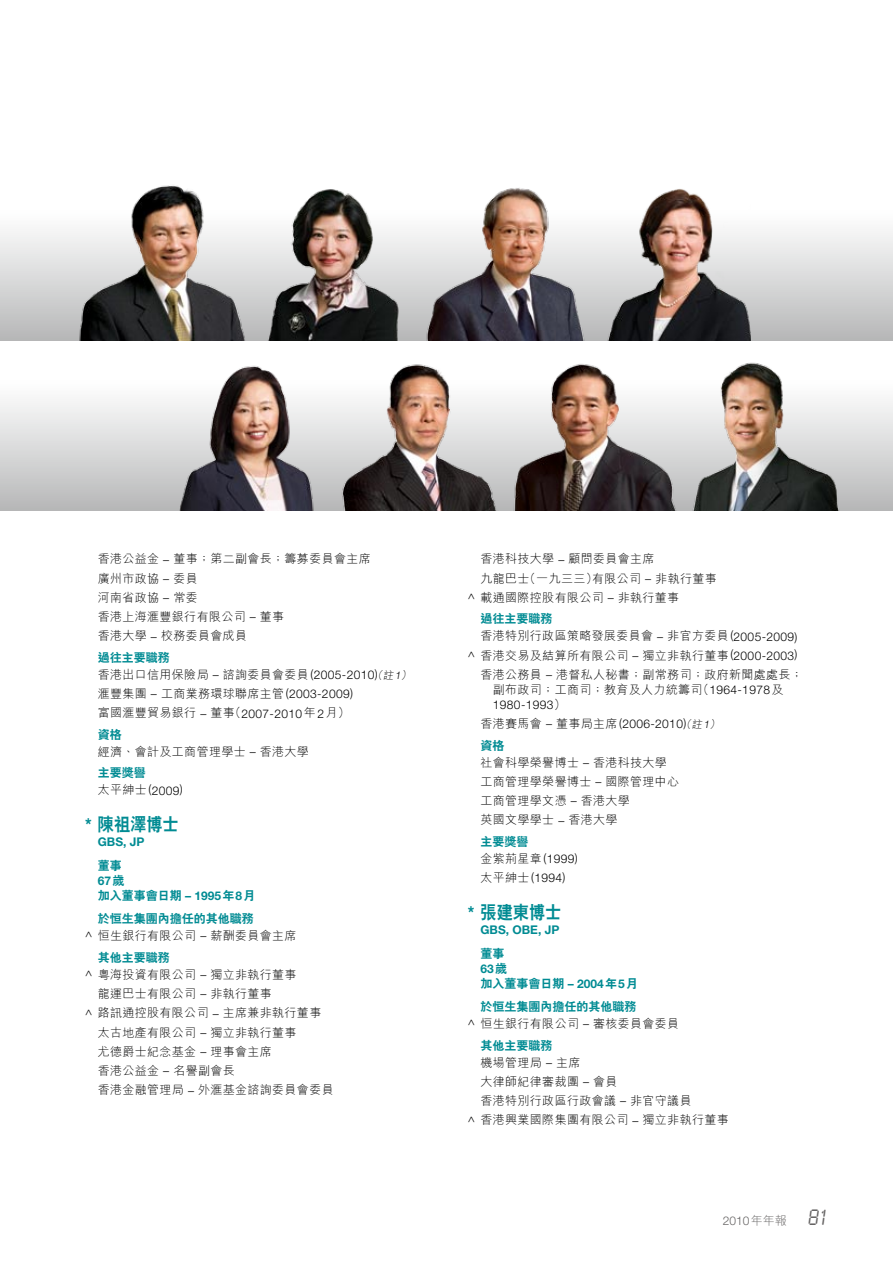
<style>
.page{position:relative;width:893px;height:1263px;background:#fff}
.page>*{position:absolute;margin:0;border:0;box-sizing:border-box;transform-origin:0 0}
.t1{font:800 18px "C Hei 2 HK";color:#008b93;scale:.9 1}
.t2{font:300 12px/19.2px "M Hei HK";letter-spacing:.03em;color:#000}
.t3{font:800 12px/23.5px "C Hei 2 HK";color:#008b93}
.t4{font:300 12px/19.2px "Helvetica Neue";letter-spacing:.03em;color:#000}
.t5{font:700 12px "Helvetica Neue";color:#008b93}
.t6{font:300 12px "Helvetica Neue";color:#666464}
.s1{font-family:"Helvetica Neue"}
.s2{font-style:italic;font-size:10.5px}
.s3{font-family:"Helvetica Neue";font-style:italic;font-size:10.5px}
.s4{font-family:"M Hei HK"}
.s5{font-family:"Helvetica Neue";font-weight:700}
.s6{font-family:"C Hei 2 HK";font-weight:800}
.s7{font-family:"M Hei HK";font-style:italic;font-size:10.5px}
.s8{font-family:"LCD2 Normal";font-weight:400;font-size:19.5px}
</style>
<div class="page">
<div style="left:0;top:191px;width:893px;height:149px;background:linear-gradient(to bottom,#fff,#b9b9ba)"></div>
<div style="left:0;top:361px;width:893px;height:149px;background:linear-gradient(to bottom,#fff,#b9b9ba)"></div>
<img style="left:599px;top:189px;width:152px;height:151px">
<img style="left:335px;top:361px;width:164px;height:149px">
<img style="left:76px;top:185px;width:171px;height:155px">
<img style="left:420px;top:188px;width:172px;height:152px">
<img style="left:506px;top:361px;width:175px;height:149px">
<img style="left:167px;top:361px;width:164px;height:149px">
<img style="left:685px;top:361px;width:164px;height:149px">
<img style="left:257px;top:189px;width:155px;height:151px">
<p class="t2" style="left:98px;top:549px;width:274px">香港公益金 <span class="s1">–</span> 董事；第二副會長；籌募委員會主席廣州市政協 <span class="s1">–</span> 委員<br>河南省政協 <span class="s1">–</span> 常委<br>香港上海滙豐銀行有限公司 <span class="s1">–</span> 董事<br>香港大學 <span class="s1">–</span> 校務委員會成員</p>
<p class="t3" style="left:98px;top:646px;width:73px">過往主要職務</p>
<p class="t2" style="left:98px;top:664px;width:318px">香港出口信用保險局 <span class="s1">–</span> 諮詢委員會委員<span class="s1">(2005-2010</span><span class="s2">（</span><span class="s1">)</span> <span class="s2">註</span><span class="s3">1</span><span class="s2">）</span>滙豐集團 <span class="s1">–</span> 工商業務環球聯席主管<span class="s1">(2003-2009)<br></span>富國滙豐貿易銀行 <span class="s1">–</span> 董事（<span class="s1">2007-2010</span>年<span class="s1">2</span>月）</p>
<p class="t3" style="left:98px;top:723px;width:25px">資格</p>
<p class="t2" style="left:98px;top:741px;width:213px">經濟、會計及工商管理學士 <span class="s1">–</span> 香港大學</p>
<p class="t3" style="left:98px;top:761px;width:49px">主要獎譽</p>
<p class="t4" style="left:98px;top:780px;width:86px"><span class="s4">太平紳士</span>(2009)</p>
<h1 class="t1" style="left:85px;top:812px;width:106px"><span class="s5">*</span> 陳祖澤博士</h1>
<p class="t5" style="left:98px;top:835px;width:48px">GBS, JP</p>
<p class="t3" style="left:98px;top:854px;width:25px">董事</p>
<p class="t5" style="left:98px;top:873px;width:28px">67<span class="s6">歲</span></p>
<p class="t3" style="left:98px;top:884px;width:159px">加入董事會日期 <span class="s5">– 1995</span>年<span class="s5">8</span>月於恒生集團內擔任的其他職務</p>
<p class="t2" style="left:85px;top:926px;width:213px"><span class="s1">^</span> 恒生銀行有限公司 <span class="s1">–</span> 薪酬委員會主席</p>
<p class="t3" style="left:98px;top:946px;width:73px">其他主要職務</p>
<p class="t2" style="left:85px;top:964px;width:213px"><span class="s1">^</span> 粵海投資有限公司 <span class="s1">–</span> 獨立非執行董事</p>
<p class="t2" style="left:98px;top:984px;width:176px">龍運巴士有限公司 <span class="s1">–</span> 非執行董事</p>
<p class="t2" style="left:85px;top:1003px;width:238px"><span class="s1">^</span> 路訊通控股有限公司 <span class="s1">–</span> 主席兼非執行董事</p>
<p class="t2" style="left:98px;top:1022px;width:200px">太古地產有限公司 <span class="s1">–</span> 獨立非執行董事</p>
<p class="t2" style="left:98px;top:1041px;width:176px">尤德爵士紀念基金 <span class="s1">–</span> 理事會主席</p>
<p class="t2" style="left:98px;top:1061px;width:138px">香港公益金 <span class="s1">–</span> 名譽副會長</p>
<p class="t2" style="left:98px;top:1080px;width:237px">香港金融管理局 <span class="s1">–</span> 外滙基金諮詢委員會委員</p>
<p class="t2" style="left:480px;top:549px;width:176px">香港科技大學 <span class="s1">–</span> 顧問委員會主席</p>
<p class="t2" style="left:480px;top:568px;width:238px">九龍巴士（一九三三）有限公司 <span class="s1">–</span> 非執行董事</p>
<p class="t2" style="left:468px;top:587px;width:213px"><span class="s1">^</span> 載通國際控股有限公司 <span class="s1">–</span> 非執行董事</p>
<p class="t3" style="left:480px;top:607px;width:73px">過往主要職務</p>
<p class="t2" style="left:480px;top:626px;width:318px">香港特別行政區策略發展委員會 <span class="s1">–</span> 非官方委員<span class="s1">(2005-2009)</span></p>
<p class="t2" style="left:468px;top:645px;width:331px"><span class="s1">^</span> 香港交易及結算所有限公司 <span class="s1">–</span> 獨立非執行董事<span class="s1">(2000-2003)</span></p>
<p class="t2" style="left:480px;top:664px;width:324px">香港公務員 <span class="s1">–</span> 港督私人秘書；副常務司；政府新聞處處長；</p>
<p class="t2" style="left:493px;top:679px;width:292px">副布政司；工商司；教育及人力統籌司（<span class="s1">1964-1978</span>及</p>
<p class="t4" style="left:480px;top:695px;width:243px;text-indent:12px">1980-1993<span class="s4">）<br>香港賽馬會</span> – <span class="s4">董事局主席</span>(2006-2010<span class="s7">（</span>) <span class="s7">註</span><span class="s2">1</span><span class="s7">）</span></p>
<p class="t3" style="left:480px;top:733px;width:25px">資格</p>
<p class="t2" style="left:480px;top:752px;width:200px">社會科學榮譽博士 <span class="s1">–</span> 香港科技大學工商管理學榮譽博士 <span class="s1">–</span> 國際管理中心工商管理學文憑 <span class="s1">–</span> 香港大學<br>英國文學學士 <span class="s1">–</span> 香港大學</p>
<p class="t3" style="left:480px;top:830px;width:49px">主要獎譽</p>
<p class="t4" style="left:480px;top:849px;width:99px"><span class="s4">金紫荊星章</span>(1999)<span class="s4">太平紳士</span>(1994)</p>
<h1 class="t1" style="left:468px;top:900px;width:106px"><span class="s5">*</span> 張建東博士</h1>
<p class="t5" style="left:480px;top:922px;width:80px">GBS, OBE, JP</p>
<p class="t3" style="left:480px;top:941px;width:25px">董事</p>
<p class="t5" style="left:480px;top:961px;width:28px">63<span class="s6">歲</span></p>
<p class="t3" style="left:480px;top:971px;width:159px">加入董事會日期 <span class="s5">– 2004</span>年<span class="s5">5</span>月於恒生集團內擔任的其他職務</p>
<p class="t2" style="left:468px;top:1014px;width:213px"><span class="s1">^</span> 恒生銀行有限公司 <span class="s1">–</span> 審核委員會委員</p>
<p class="t3" style="left:480px;top:1033px;width:73px">其他主要職務</p>
<p class="t2" style="left:480px;top:1052px;width:101px">機場管理局 <span class="s1">–</span> 主席</p>
<p class="t2" style="left:480px;top:1071px;width:138px">大律師紀律審裁團 <span class="s1">–</span> 會員</p>
<p class="t2" style="left:480px;top:1091px;width:213px">香港特別行政區行政會議 <span class="s1">–</span> 非官守議員</p>
<p class="t2" style="left:468px;top:1110px;width:262px"><span class="s1">^</span> 香港興業國際集團有限公司 <span class="s1">–</span> 獨立非執行董事</p>
<p class="t6" style="left:723px;top:1213px;width:108px">2010<span class="s4">年年報</span> <span class="s8">81</span></p>
</div>
